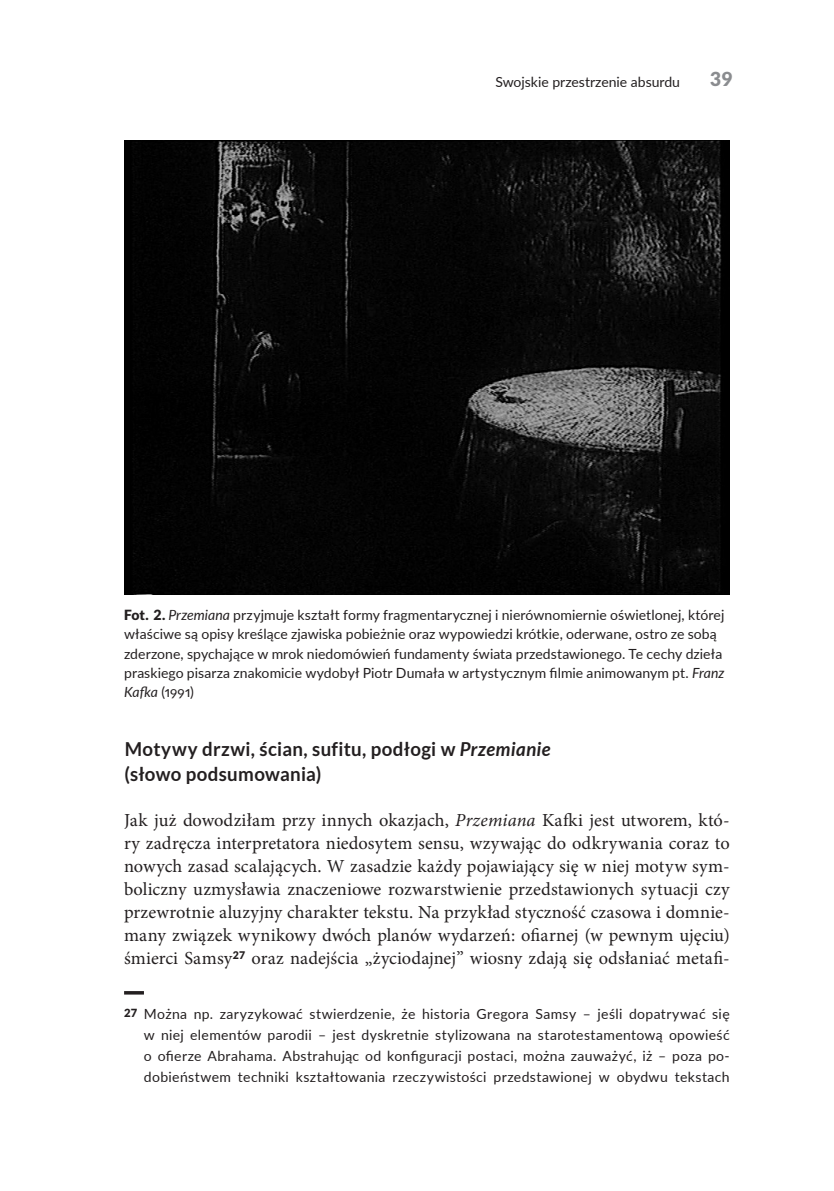
<style>
.page{position:relative;width:834px;height:1191px;background:#fff}
.page>*{position:absolute;margin:0;border:0;box-sizing:border-box;transform-origin:0 0}
.srodtytul_z{font:700 19.25px/24.5px "Lato";letter-spacing:.015em;color:#231f20}
.t1{font:900 19.25px "Lato";color:#8a8c8f}
.Normal_po_tytule{font:18.38px/23.1px "Minion Pro";letter-spacing:.005em;color:#231f20;text-align:justify}
.podpis_tab_fot{font:14px/19.2px "Lato";letter-spacing:.005em;color:#231f20}
.Przypis{font:14px/21px "Lato";letter-spacing:.025em;color:#231f20;text-align:justify}
.s1{font-weight:900}
.s2{font-style:italic}
.s3{font-weight:900;font-size:11.2px}
</style>
<div class="page">
<hr style="left:124px;top:991px;width:20px;height:3px;background:#231f20">
<img style="left:124px;top:141px;width:605px;height:453px">
<p class="podpis_tab_fot" style="left:495px;top:72px;width:186px">Swojskie przestrzenie absurdu</p>
<p class="t1" style="left:709px;top:68px;width:24px">39</p>
<p class="podpis_tab_fot" style="left:124px;top:605px;width:601px"><span class="s1">Fot. 2.</span> <span class="s2">Przemiana</span> przyjmuje kształt formy fragmentarycznej i nierównomiernie oświetlonej, której właściwe są opisy kreślące zjawiska pobieżnie oraz wypowiedzi krótkie, oderwane, ostro ze sobą zderzone, spychające w mrok niedomówień fundamenty świata przedstawionego. Te cechy dzieła praskiego pisarza znakomicie wydobył Piotr Dumała w artystycznym filmie animowanym pt. <span class="s2">Franz Kafka</span> (1991)</p>
<p class="srodtytul_z" style="left:124px;top:736px;width:428px">Motywy drzwi, ścian, sufitu, podłogi w <span class="s2">Przemianie </span>(słowo podsumowania)</p>
<p class="Normal_po_tytule" style="left:124px;top:808px;width:607px">Jak już dowodziłam przy innych okazjach, <span class="s2">Przemiana</span> Kafki jest utworem, któ&shy;ry zadręcza interpretatora niedosytem sensu, wzywając do odkrywania coraz to nowych zasad scalających. W zasadzie każdy pojawiający się w niej motyw sym&shy;boliczny uzmysławia znaczeniowe rozwarstwienie przedstawionych sytuacji czy przewrotnie aluzyjny charakter tekstu. Na przykład styczność czasowa i domnie&shy;many związek wynikowy dwóch planów wydarzeń: ofiarnej (w pewnym ujęciu) śmierci Samsy<sup>27</sup> oraz nadejścia „życiodajnej” wiosny zdają się odsłaniać metafi-</p>
<p class="Przypis" style="left:144px;top:1002px;width:587px;text-indent:-20px"><span class="s3">27</span> Można np. zaryzykować stwierdzenie, że historia Gregora Samsy – jeśli dopatrywać się w niej elementów parodii – jest dyskretnie stylizowana na starotestamentową opowieść o ofierze Abrahama. Abstrahując od konfiguracji postaci, można zauważyć, iż – poza po&shy;dobieństwem techniki kształtowania rzeczywistości przedstawionej w obydwu tekstach</p>
</div>
